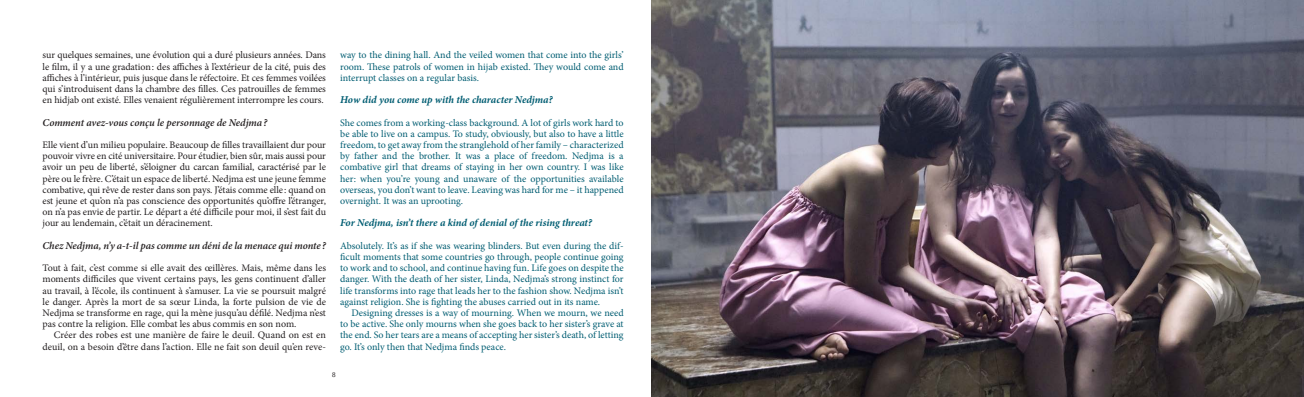
<style>
.page{position:relative;width:1304px;height:397px;background:#fff}
.page>*{position:absolute;margin:0;border:0;box-sizing:border-box;transform-origin:0 0}
.t1{font:italic 600 10.5px "Minion Pro";letter-spacing:-.005em;color:#231f20}
.t2{font:italic 700 10.5px "Minion Pro";letter-spacing:-.005em;color:#005d72}
.t3{font:10px/11.2px "Minion Pro";letter-spacing:-.005em;color:#231f20;text-align:justify}
.t4{font:10px/11.2px "Minion Pro";letter-spacing:-.005em;color:#005d72;text-align:justify}
.t5{font:7px "Liberation Serif";color:#231f20}
</style>
<div class="page">
<img style="left:652px;top:0;width:652px;height:397px">
<p class="t3" style="left:43px;top:50px;width:285px">sur quelques semaines, une évolution qui a duré plusieurs années. Dans le film, il y a une gradation: des affiches à l’extérieur de la cité, puis des affiches à l’intérieur, puis jusque dans le réfectoire. Et ces femmes voilées qui s’introduisent dans la chambre des filles. Ces patrouilles de femmes en hidjab ont existé. Elles venaient régulièrement interrompre les cours.</p>
<p class="t1" style="left:43px;top:115px;width:226px">Comment avez-vous conçu le personnage de Nedjma?</p>
<p class="t3" style="left:43px;top:139px;width:285px">Elle vient d’un milieu populaire. Beaucoup de filles travaillaient dur pour pouvoir vivre en cité universitaire. Pour étudier, bien sûr, mais aussi pour avoir un peu de liberté, s’éloigner du carcan familial, caractérisé par le père ou le frère. C’était un espace de liberté. Nedjma est une jeune femme combative, qui rêve de rester dans son pays. J’étais comme elle : quand on est jeune et qu’on n’a pas conscience des opportunités qu’offre l’étranger, on n’a pas envie de partir. Le départ a été difficile pour moi, il s’est fait du jour au lendemain, c’était un déracinement.</p>
<p class="t1" style="left:43px;top:238px;width:285px">Chez Nedjma, n’y a-t-il pas comme un déni de la menace qui monte?</p>
<p class="t3" style="left:43px;top:262px;width:285px">Tout à fait, c’est comme si elle avait des œillères. Mais, même dans les moments difficiles que vivent certains pays, les gens continuent d’aller au travail, à l’école, ils continuent à s’amuser. La vie se poursuit malgré le danger. Après la mort de sa sœur Linda, la forte pulsion de vie de Nedjma se transforme en rage, qui la mène jusqu’au défilé. Nedjma n’est pas contre la religion. Elle combat les abus commis en son nom.</p>
<p class="t3" style="left:43px;top:330px;width:285px;text-align:right">Créer des robes est une manière de faire le deuil. Quand on est en deuil, on a besoin d’être dans l’action. Elle ne fait son deuil qu’en reve-</p>
<p class="t4" style="left:340px;top:50px;width:285px">way to the dining hall. And the veiled women that come into the girls’ room. These patrols of women in hijab existed. They would come and interrupt classes on a regular basis.</p>
<p class="t2" style="left:340px;top:92px;width:214px">How did you come up with the character Nedjma?</p>
<p class="t4" style="left:340px;top:117px;width:285px">She comes from a working-class background. A lot of girls work hard to be able to live on a campus. To study, obviously, but also to have a little freedom, to get away from the stranglehold of her family – characterized by father and the brother. It was a place of freedom. Nedjma is a combative girl that dreams of staying in her own country. I was like her: when you’re young and unaware of the opportunities available overseas, you don’t want to leave. Leaving was hard for me – it happened overnight. It was an uprooting.</p>
<p class="t2" style="left:340px;top:215px;width:253px">For Nedjma, isn’t there a kind of denial of the rising threat?</p>
<p class="t4" style="left:340px;top:240px;width:285px">Absolutely. It’s as if she was wearing blinders. But even during the dif&shy;ficult moments that some countries go through, people continue going to work and to school, and continue having fun. Life goes on despite the danger. With the death of her sister, Linda, Nedjma’s strong instinct for life transforms into rage that leads her to the fashion show. Nedjma isn’t against religion. She is fighting the abuses carried out in its name.</p>
<p class="t4" style="left:340px;top:307px;width:285px;text-indent:11px">Designing dresses is a way of mourning. When we mourn, we need to be active. She only mourns when she goes back to her sister’s grave at the end. So her tears are a means of accepting her sister’s death, of letting go. It’s only then that Nedjma finds peace.</p>
<p class="t5" style="left:332px;top:370px;width:5px">8</p>
</div>
